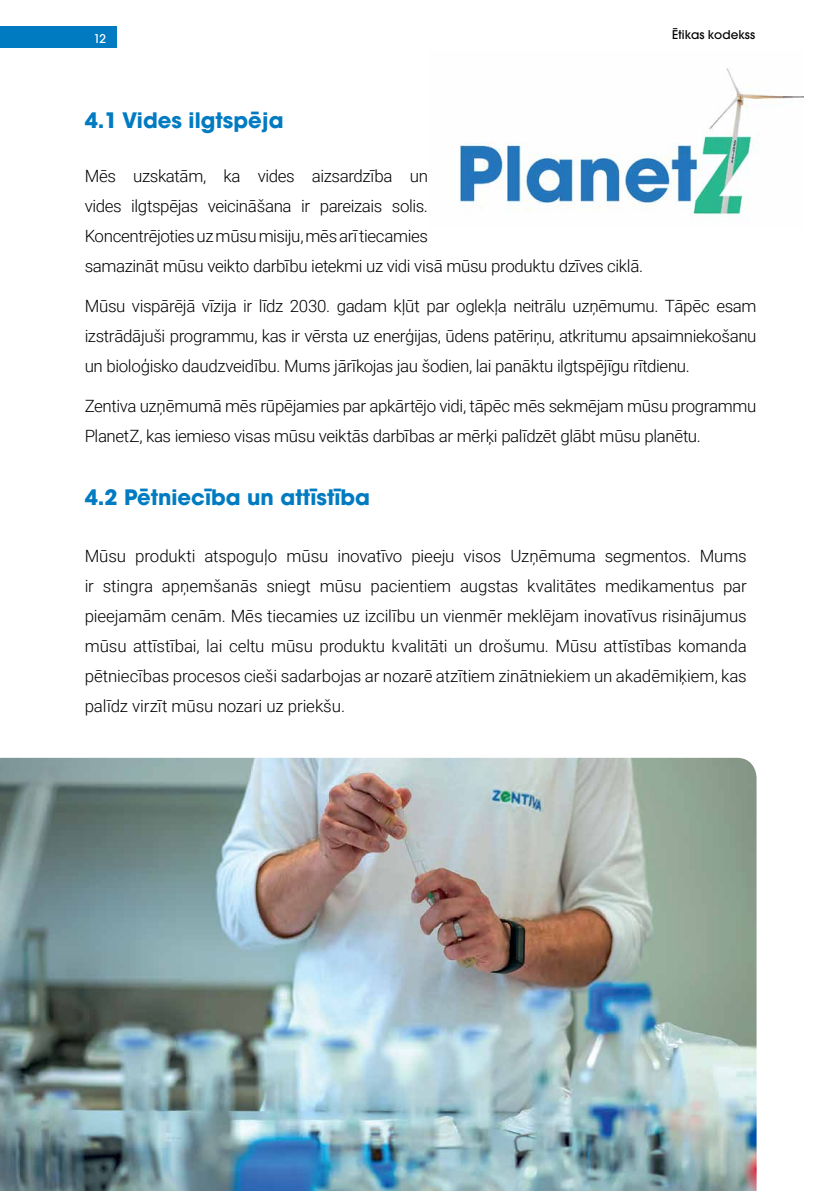
<style>
.page{position:relative;width:840px;height:1191px;background:#fff}
.page>*{position:absolute;margin:0;border:0;box-sizing:border-box;transform-origin:0 0}
.t1{font:700 21.2px "ITC Avant Garde Pro";color:#007bc1}
.t2{font:300 17px/30px "Roboto";letter-spacing:-.02em;color:#000}
.t3{font:500 12px "ITC Avant Garde Pro";letter-spacing:.005em;color:#000}
.t4{font:500 12px "ITC Avant Garde Pro";color:#fff}
</style>
<div class="page">
<img style="left:459px;top:68px;width:344px;height:153px">
<img style="left:0;top:758px;width:756px;height:433px">
<div style="left:0;top:26px;width:117px;height:22px;background:#007bc1"></div>
<p class="t4" style="left:93px;top:31px;width:14px">12</p>
<p class="t3" style="left:672px;top:27px;width:84px">Ētikas kodekss</p>
<p class="t1" style="left:85px;top:106px;width:200px">4.1 Vides ilgtspēja</p>
<p class="t2" style="left:85px;top:160px;width:559px">Mēs uzskatām, ka vides aizsardzība un<br>vides ilgtspējas veicināšana ir pareizais solis.<br>Koncentrējoties uz mūsu misiju, mēs arī tiecamies<br>samazināt mūsu veikto darbību ietekmi uz vidi visā mūsu produktu dzīves ciklā.</p>
<p class="t2" style="left:85px;top:290px;width:673px;text-align:justify">Mūsu vispārējā vīzija ir līdz 2030. gadam kļūt par oglekļa neitrālu uzņēmumu. Tāpēc esam izstrādājuši programmu, kas ir vērsta uz enerģijas, ūdens patēriņu, atkritumu apsaimniekošanu un bioloģisko daudzveidību. Mums jārīkojas jau šodien, lai panāktu ilgtspējīgu rītdienu.</p>
<p class="t2" style="left:85px;top:390px;width:673px">Zentiva uzņēmumā mēs rūpējamies par apkārtējo vidi, tāpēc mēs sekmējam mūsu programmu<br>PlanetZ, kas iemieso visas mūsu veiktās darbības ar mērķi palīdzēt glābt mūsu planētu.</p>
<p class="t1" style="left:85px;top:483px;width:287px">4.2 Pētniecība un attīstība</p>
<p class="t2" style="left:85px;top:540px;width:663px;text-align:justify">Mūsu produkti atspoguļo mūsu inovatīvo pieeju visos Uzņēmuma segmentos. Mums ir stingra apņemšanās sniegt mūsu pacientiem augstas kvalitātes medikamentus par pieejamām cenām. Mēs tiecamies uz izcilību un vienmēr meklējam inovatīvus risinājumus mūsu attīstībai, lai celtu mūsu produktu kvalitāti un drošumu. Mūsu attīstības komanda pētniecības procesos cieši sadarbojas ar nozarē atzītiem zinātniekiem un akadēmiķiem, kas palīdz virzīt mūsu nozari uz priekšu.</p>
</div>
